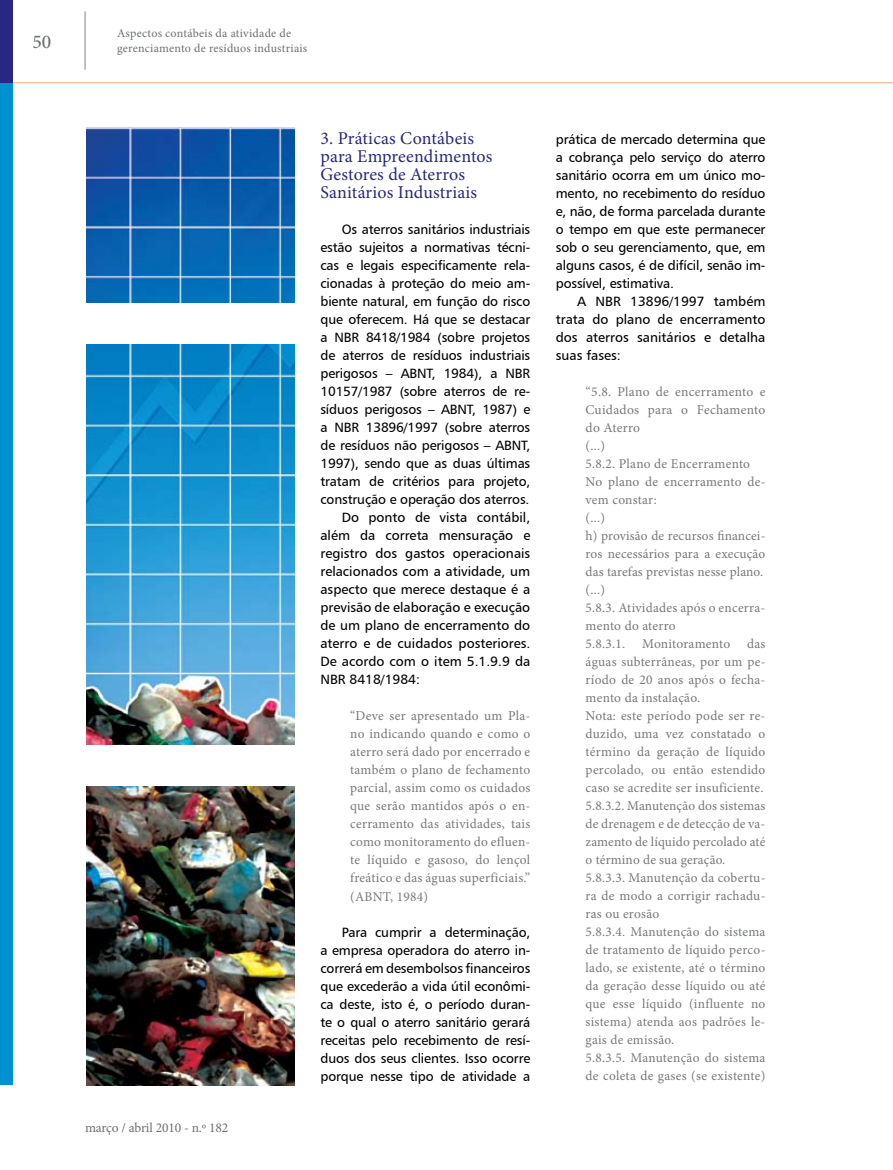
<style>
.page{position:relative;width:893px;height:1170px;background:#fff}
.page>*{position:absolute;margin:0;border:0;box-sizing:border-box;transform-origin:0 0}
.t1{font:500 19.5px "Minion Pro";color:#6d6f71}
.t2{font:18px/18px "Minion Pro";letter-spacing:.01em;color:#282781}
.t3{font:13.5px/18px "Humanist 777 BT Roman B";letter-spacing:-.01em;color:#000;text-align:justify}
.t4{font:13.5px/18px "Minion Pro";letter-spacing:.015em;color:#77787b}
.t5{font:13.5px "Minion Pro";letter-spacing:-.01em;color:#6d6f71}
.t6{font:12px/15px "Minion Pro";letter-spacing:.02em;color:#6d6f71}
</style>
<div class="page">
<hr style="left:0;top:82px;width:893px;height:1px;background:#e3ab74">
<div style="left:0;top:82px;width:13px;height:1002px;background:#0091d0"></div>
<div style="left:0;top:0;width:13px;height:82px;background:#282781"></div>
<hr style="left:85px;top:11px;width:1px;height:59px;background:#808285">
<img style="left:86px;top:128px;width:209px;height:957px">
<div style="left:60px;top:303px;width:247px;height:41px;background:#fff"></div>
<div style="left:60px;top:745px;width:247px;height:40px;background:#fff"></div>
<h1 class="t1" style="left:33px;top:28px;width:20px">50</h1>
<p class="t6" style="left:117px;top:26px;width:192px">Aspectos contábeis da atividade de gerenciamento de resíduos industriais</p>
<p class="t5" style="left:85px;top:1118px;width:145px">março / abril 2010 - n.º 182</p>
<h2 class="t2" style="left:320px;top:129px;width:174px">3. Práticas Contábeis para Empreendimentos<br>Gestores de Aterros<br>Sanitários Industriais</h2>
<p class="t3" style="left:342px;top:220px;width:190px">Os aterros sanitários industriais</p>
<p class="t3" style="left:320px;top:238px;width:211px">estão sujeitos a normativas técni-</p>
<p class="t3" style="left:320px;top:256px;width:211px">cas e legais especificamente rela-</p>
<p class="t3" style="left:320px;top:274px;width:211px">cionadas à proteção do meio am-</p>
<p class="t3" style="left:320px;top:292px;width:211px">biente natural, em função do risco</p>
<p class="t3" style="left:320px;top:310px;width:211px">que oferecem. Há que se destacar</p>
<p class="t3" style="left:320px;top:328px;width:211px">a NBR 8418/1984 (sobre projetos</p>
<p class="t3" style="left:320px;top:346px;width:211px">de aterros de resíduos industriais</p>
<p class="t3" style="left:320px;top:364px;width:211px">perigosos – ABNT, 1984), a NBR</p>
<p class="t3" style="left:320px;top:382px;width:211px">10157/1987 (sobre aterros de re-</p>
<p class="t3" style="left:320px;top:400px;width:211px">síduos perigosos – ABNT, 1987) e</p>
<p class="t3" style="left:320px;top:418px;width:211px">a NBR 13896/1997 (sobre aterros</p>
<p class="t3" style="left:320px;top:436px;width:211px">de resíduos não perigosos – ABNT,</p>
<p class="t3" style="left:320px;top:454px;width:211px">1997), sendo que as duas últimas</p>
<p class="t3" style="left:320px;top:472px;width:211px">tratam de critérios para projeto,</p>
<p class="t3" style="left:320px;top:490px;width:210px">construção e operação dos aterros.</p>
<p class="t3" style="left:342px;top:508px;width:190px">Do ponto de vista contábil,</p>
<p class="t3" style="left:320px;top:526px;width:211px">além da correta mensuração e</p>
<p class="t3" style="left:320px;top:544px;width:211px">registro dos gastos operacionais</p>
<p class="t3" style="left:320px;top:562px;width:211px">relacionados com a atividade, um</p>
<p class="t3" style="left:320px;top:580px;width:211px">aspecto que merece destaque é a</p>
<p class="t3" style="left:320px;top:598px;width:211px">previsão de elaboração e execução</p>
<p class="t3" style="left:320px;top:616px;width:211px">de um plano de encerramento do</p>
<p class="t3" style="left:320px;top:634px;width:211px">aterro e de cuidados posteriores.</p>
<p class="t3" style="left:320px;top:652px;width:211px">De acordo com o item 5.1.9.9 da</p>
<p class="t3" style="left:320px;top:670px;width:101px">NBR 8418/1984:</p>
<p class="t4" style="left:350px;top:707px;width:182px;text-align:justify">“Deve ser apresentado um Pla&shy;no indicando quando e como o aterro será dado por encerrado e também o plano de fechamento parcial, assim como os cuidados que serão mantidos após o en&shy;cerramento das atividades, tais como monitoramento do efluen&shy;te líquido e gasoso, do lençol freático e das águas superficiais.” (ABNT, 1984)</p>
<p class="t3" style="left:320px;top:922px;width:211px;text-indent:21px">Para cumprir a determinação, a empresa operadora do aterro in&shy;correrá em desembolsos financeiros que excederão a vida útil econômi&shy;ca deste, isto é, o período duran&shy;te o qual o aterro sanitário gerará receitas pelo recebimento de resí&shy;duos dos seus clientes. Isso ocorre porque nesse tipo de atividade a</p>
<p class="t3" style="left:556px;top:130px;width:211px">prática de mercado determina que a cobrança pelo serviço do aterro sanitário ocorra em um único mo&shy;mento, no recebimento do resíduo e, não, de forma parcelada durante o tempo em que este permanecer sob o seu gerenciamento, que, em alguns casos, é de difícil, senão im&shy;possível, estimativa.</p>
<p class="t3" style="left:556px;top:292px;width:211px;text-indent:21px">A NBR 13896/1997 também trata do plano de encerramento dos aterros sanitários e detalha suas fases:</p>
<p class="t4" style="left:586px;top:383px;width:181px">“5.8. Plano de encerramento e<br>Cuidados para o Fechamento do Aterro<br>(...)<br>5.8.2. Plano de Encerramento<br>No plano de encerramento de&shy;vem constar:<br>(...)<br>h) provisão de recursos financei&shy;ros necessários para a execução das tarefas previstas nesse plano. (...)<br>5.8.3. Atividades após o encerra&shy;mento do aterro<br>5.8.3.1.</p>
<p class="t4" style="left:586px;top:635px;width:181px;text-indent:161px">das águas subterrâneas, por um pe&shy;ríodo de 20 anos após o fecha&shy;mento da instalação.<br>Nota: este período pode ser re&shy;duzido, uma vez constatado o término da geração de líquido percolado, ou então estendido caso se acredite ser insuficiente.<br>5.8.3.2. Manutenção dos sistemas de drenagem e de detecção de va&shy;zamento de líquido percolado até o término de sua geração.<br>5.8.3.3. Manutenção da cobertu&shy;ra de modo a corrigir rachadu&shy;ras ou erosão<br>5.8.3.4. Manutenção do sistema de tratamento de líquido perco&shy;lado, se existente, até o término da geração desse líquido ou até que esse líquido (influente no sistema) atenda aos padrões le&shy;gais de emissão.<br>5.8.3.5. Manutenção do sistema de coleta de gases (se existente)</p>
<p class="t4" style="left:642px;top:635px;width:89px">Monitoramento</p>
</div>
